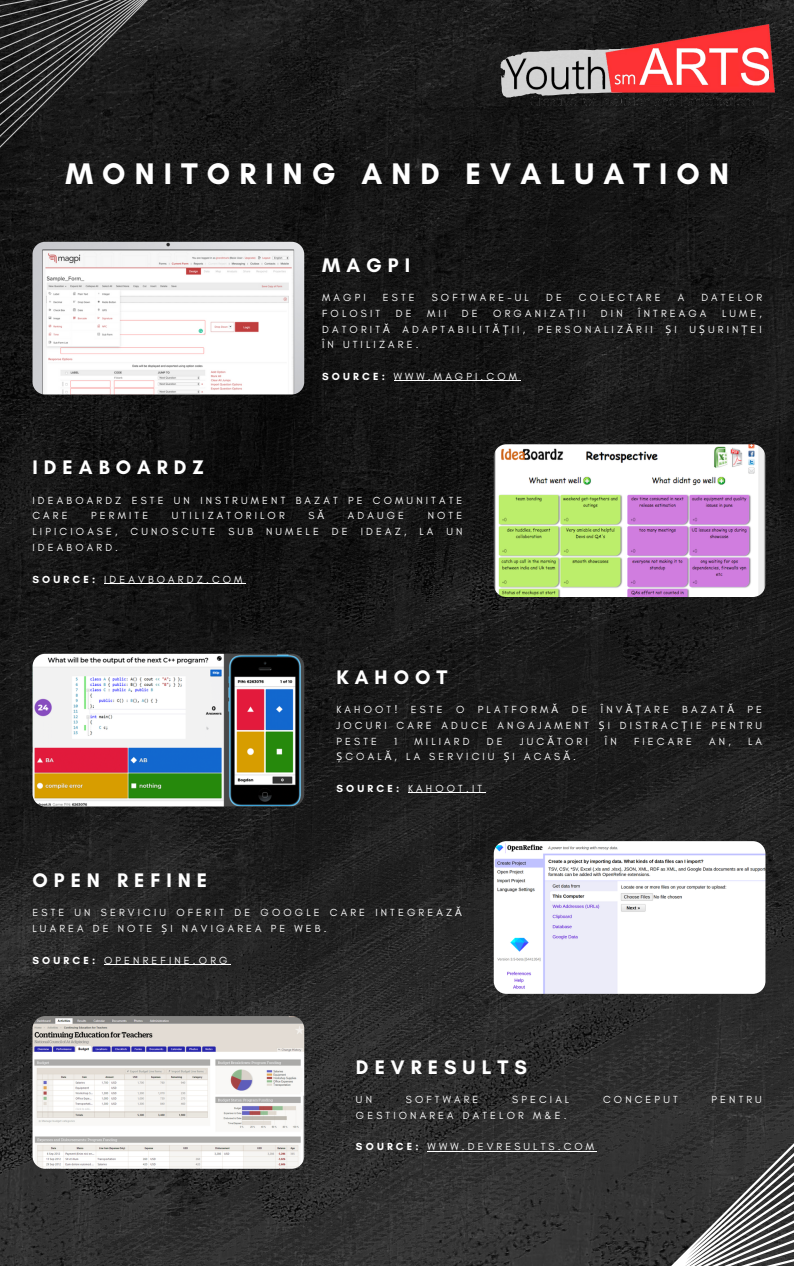
<style>
.page{position:relative;width:794px;height:1266px;background:#fff}
.page>*{position:absolute;margin:0;border:0;box-sizing:border-box;transform-origin:0 0}
.t1{font:700 30.38px "Glacial Indifference";letter-spacing:.3em;color:#fff}
.t2{font:700 19.95px "Glacial Indifference";letter-spacing:.3em;color:#fff}
.t3{font:10.5px/15.8px "Glacial Indifference";letter-spacing:.3em;color:#fff;text-align:justify}
.s1{font-family:"Noto Sans"}
.s2{font-weight:700}
</style>
<div class="page">
<img style="left:0;top:0;width:793px;height:1266px">
<svg style="left:637px;top:1003px;width:156px;height:263px;background:#3e3e3e"></svg>
<svg style="left:0;top:0;width:175px;height:156px;background:#262626"></svg>
<svg style="left:500px;top:48px;width:5px;height:49px"></svg>
<img style="left:505px;top:25px;width:268px;height:83px">
<hr style="left:104px;top:583px;width:141px;height:1px;background:#fff">
<hr style="left:393px;top:380px;width:127px;height:1px;background:#fff">
<hr style="left:427px;top:1151px;width:170px;height:1px;background:#fff">
<hr style="left:408px;top:792px;width:77px;height:1px;background:#fff">
<hr style="left:104px;top:964px;width:126px;height:1px;background:#fff">
<img style="left:32px;top:242px;width:272px;height:152px;border-radius:13px">
<img style="left:493px;top:444px;width:272px;height:153px;border-radius:13px">
<img style="left:32px;top:654px;width:272px;height:152px;border-radius:13px">
<img style="left:493px;top:841px;width:272px;height:153px;border-radius:13px">
<img style="left:32px;top:1016px;width:272px;height:152px;border-radius:13px">
<h1 class="t1" style="left:65px;top:155px;width:664px">MONITORING AND EVALUATION</h1>
<h2 class="t2" style="left:322px;top:253px;width:89px">MAGPI</h2>
<p class="t3" style="left:322px;top:290px;width:45px">MAGPI</p>
<p class="t3" style="left:382px;top:290px;width:33px">ESTE</p>
<p class="t3" style="left:431px;top:290px;width:99px">SOFTWARE-UL</p>
<p class="t3" style="left:545px;top:290px;width:17px">D E</p>
<p class="t3" style="left:578px;top:290px;width:83px">COLECTARE</p>
<p class="t3" style="left:677px;top:290px;width:8px">A</p>
<p class="t3" style="left:701px;top:290px;width:62px">DATELOR</p>
<p class="t3" style="left:322px;top:305px;width:59px">FOLOSIT</p>
<p class="t3" style="left:395px;top:305px;width:17px">D E</p>
<p class="t3" style="left:427px;top:305px;width:21px">MII</p>
<p class="t3" style="left:461px;top:305px;width:17px">D E</p>
<p class="t3" style="left:493px;top:305px;width:93px">ORGANIZA<span class="s1">Ț</span>II</p>
<p class="t3" style="left:600px;top:305px;width:23px">DIN</p>
<p class="t3" style="left:638px;top:305px;width:70px">ÎNTREAGA</p>
<p class="t3" style="left:322px;top:305px;width:441px;text-indent:399px">LUME, DATORIT<span class="s1">Ă</span> ADAPTABILIT<span class="s1">ĂȚ</span>II, PERSONALIZ<span class="s1">Ă</span>RII <span class="s1">Ș</span>I U<span class="s1">Ș</span>URIN<span class="s1">Ț</span>EI ÎN UTILIZARE.</p>
<p class="t3" style="left:322px;top:368px;width:196px"><span class="s2">SOURCE:</span> WWW.MAGPI.COM</p>
<h2 class="t2" style="left:32px;top:455px;width:173px">IDEABOARDZ</h2>
<p class="t3" style="left:32px;top:492px;width:431px">IDEABOARDZ ESTE UN INSTRUMENT BAZAT PE COMUNITATE<br>CARE</p>
<p class="t3" style="left:91px;top:508px;width:58px">PERMITE</p>
<p class="t3" style="left:172px;top:508px;width:114px">UTILIZATORILOR</p>
<p class="t3" style="left:308px;top:508px;width:17px">S <span class="s1">Ă</span></p>
<p class="t3" style="left:347px;top:508px;width:58px">ADAUGE</p>
<p class="t3" style="left:32px;top:508px;width:431px;text-indent:395px">NOTE LIPICIOASE, CUNOSCUTE SUB NUMELE DE IDEAZ, LA UN IDEABOARD.</p>
<p class="t3" style="left:32px;top:571px;width:211px"><span class="s2">SOURCE:</span> IDEAVBOARDZ.COM</p>
<h2 class="t2" style="left:336px;top:665px;width:112px">KAHOOT</h2>
<p class="t3" style="left:336px;top:701px;width:62px">KAHOOT!</p>
<p class="t3" style="left:411px;top:701px;width:33px">ESTE</p>
<p class="t3" style="left:456px;top:701px;width:10px">O</p>
<p class="t3" style="left:477px;top:701px;width:82px">PLATFORM<span class="s1">Ă</span></p>
<p class="t3" style="left:571px;top:701px;width:17px">D E</p>
<p class="t3" style="left:600px;top:701px;width:69px">ÎNV<span class="s1">ĂȚ</span>ARE</p>
<p class="t3" style="left:682px;top:701px;width:53px">BAZAT<span class="s1">Ă</span></p>
<p class="t3" style="left:336px;top:701px;width:427px;text-indent:411px">P E JOCURI CARE ADUCE ANGAJAMENT <span class="s1">Ș</span>I DISTRAC<span class="s1">Ț</span>IE PENTRU PESTE</p>
<p class="t3" style="left:394px;top:733px;width:5px">1</p>
<p class="t3" style="left:414px;top:733px;width:57px">MILIARD</p>
<p class="t3" style="left:486px;top:733px;width:17px">D E</p>
<p class="t3" style="left:519px;top:733px;width:69px">JUC<span class="s1">Ă</span>TORI</p>
<p class="t3" style="left:604px;top:733px;width:13px">Î N</p>
<p class="t3" style="left:633px;top:733px;width:59px">FIECARE</p>
<p class="t3" style="left:708px;top:733px;width:23px">AN,</p>
<p class="t3" style="left:747px;top:733px;width:15px">L A</p>
<p class="t3" style="left:336px;top:749px;width:241px"><span class="s1">Ș</span>COAL<span class="s1">Ă</span>, LA SERVICIU <span class="s1">Ș</span>I ACAS<span class="s1">Ă</span>.</p>
<p class="t3" style="left:336px;top:780px;width:147px"><span class="s2">SOURCE:</span> KAHOOT.IT</p>
<h2 class="t2" style="left:32px;top:868px;width:176px">OPEN REFINE</h2>
<p class="t3" style="left:32px;top:904px;width:430px">ESTE UN SERVICIU OFERIT DE GOOGLE CARE INTEGREAZ<span class="s1">Ă<br></span>LUAREA DE NOTE <span class="s1">Ș</span>I NAVIGAREA PE WEB.</p>
<p class="t3" style="left:32px;top:952px;width:196px"><span class="s2">SOURCE:</span> OPENREFINE.ORG</p>
<h2 class="t2" style="left:356px;top:1055px;width:172px">DEVRESULTS</h2>
<p class="t3" style="left:356px;top:1091px;width:18px">U N</p>
<p class="t3" style="left:405px;top:1091px;width:74px">SOFTWARE</p>
<p class="t3" style="left:512px;top:1091px;width:59px">SPECIAL</p>
<p class="t3" style="left:602px;top:1091px;width:76px">CONCEPUT</p>
<p class="t3" style="left:711px;top:1091px;width:52px">PENTRU</p>
<p class="t3" style="left:356px;top:1107px;width:212px">GESTIONAREA DATELOR M&amp;E.</p>
<p class="t3" style="left:356px;top:1138px;width:239px"><span class="s2">SOURCE:</span> WWW.DEVRESULTS.COM</p>
</div>
